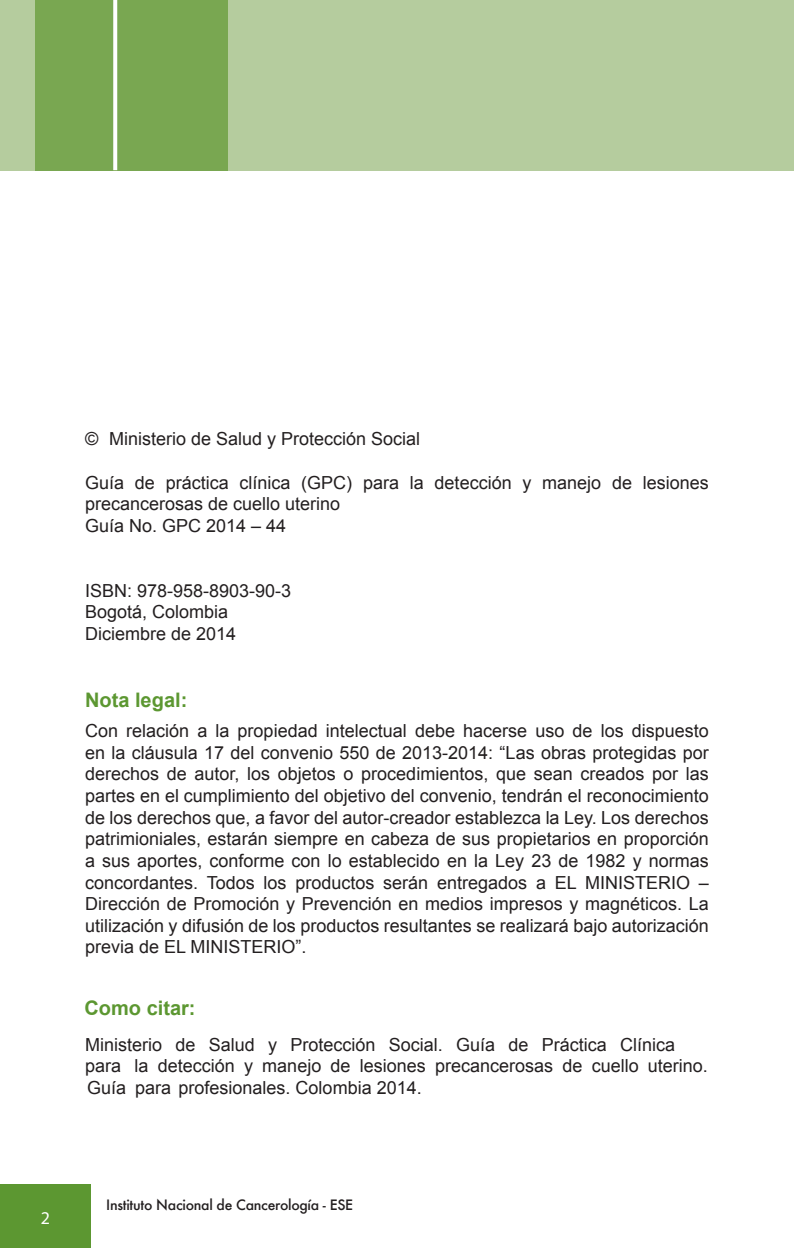
<style>
.page{position:relative;width:794px;height:1248px;background:#fff}
.page>*{position:absolute;margin:0;border:0;box-sizing:border-box;transform-origin:0 0}
.t1{font:700 20px "Arial";color:#5c9731}
.t2{font:18px/21.6px "Arial";color:#231f20}
.t3{font:18px "Myriad Pro";color:#fff}
.t4{font:500 14px "Futura";letter-spacing:-.02em;color:#231f20}
.s1{font-style:inherit}
</style>
<div class="page">
<div style="left:0;top:1184px;width:91px;height:63px;background:#5c9731"></div>
<div style="left:0;top:0;width:794px;height:170px;background:#b5cc9e"></div>
<div style="left:35px;top:0;width:192px;height:170px;background:#79a751"></div>
<svg style="left:113px;top:0;width:4px;height:170px"></svg>
<p class="t2" style="left:85px;top:428px;width:337px">© Ministerio de Salud y Protección Social</p>
<p class="t2" style="left:85px;top:471px;width:625px">Guía de práctica clínica (GPC) para la detección y manejo de lesiones precancerosas de cuello uterino<br>Guía No. GPC 2014 – 44</p>
<p class="t2" style="left:85px;top:579px;width:208px">ISBN: <span class="s1">978-958-8903-90-3<br></span>Bogotá, Colombia<br>Diciembre de 2014</p>
<p class="t1" style="left:85px;top:686px;width:104px">Nota legal:</p>
<p class="t2" style="left:85px;top:720px;width:625px;text-align:justify">Con relación a la propiedad intelectual debe hacerse uso de los dispuesto en la cláusula 17 del convenio 550 de 2013-2014: “Las obras protegidas por derechos de autor, los objetos o procedimientos, que sean creados por las partes en el cumplimiento del objetivo del convenio, tendrán el reconocimiento de los derechos que, a favor del autor-creador establezca la Ley. Los derechos patrimioniales, estarán siempre en cabeza de sus propietarios en proporción a sus aportes, conforme con lo establecido en la Ley 23 de 1982 y normas concordantes. Todos los productos serán entregados a EL MINISTERIO – Dirección de Promoción y Prevención en medios impresos y magnéticos. La utilización y difusión de los productos resultantes se realizará bajo autorización previa de EL MINISTERIO”.</p>
<p class="t1" style="left:85px;top:997px;width:113px">Como citar:</p>
<p class="t2" style="left:85px;top:1033px;width:624px">Ministerio de Salud y Protección Social. Guía de Práctica Clínica para la detección y manejo de lesiones precancerosas de cuello uterino.<br>Guía para profesionales. Colombia 2014.</p>
<p class="t3" style="left:41px;top:1206px;width:11px">2</p>
<p class="t4" style="left:106px;top:1195px;width:248px">Instituto Nacional de Cancerología - ESE</p>
</div>
